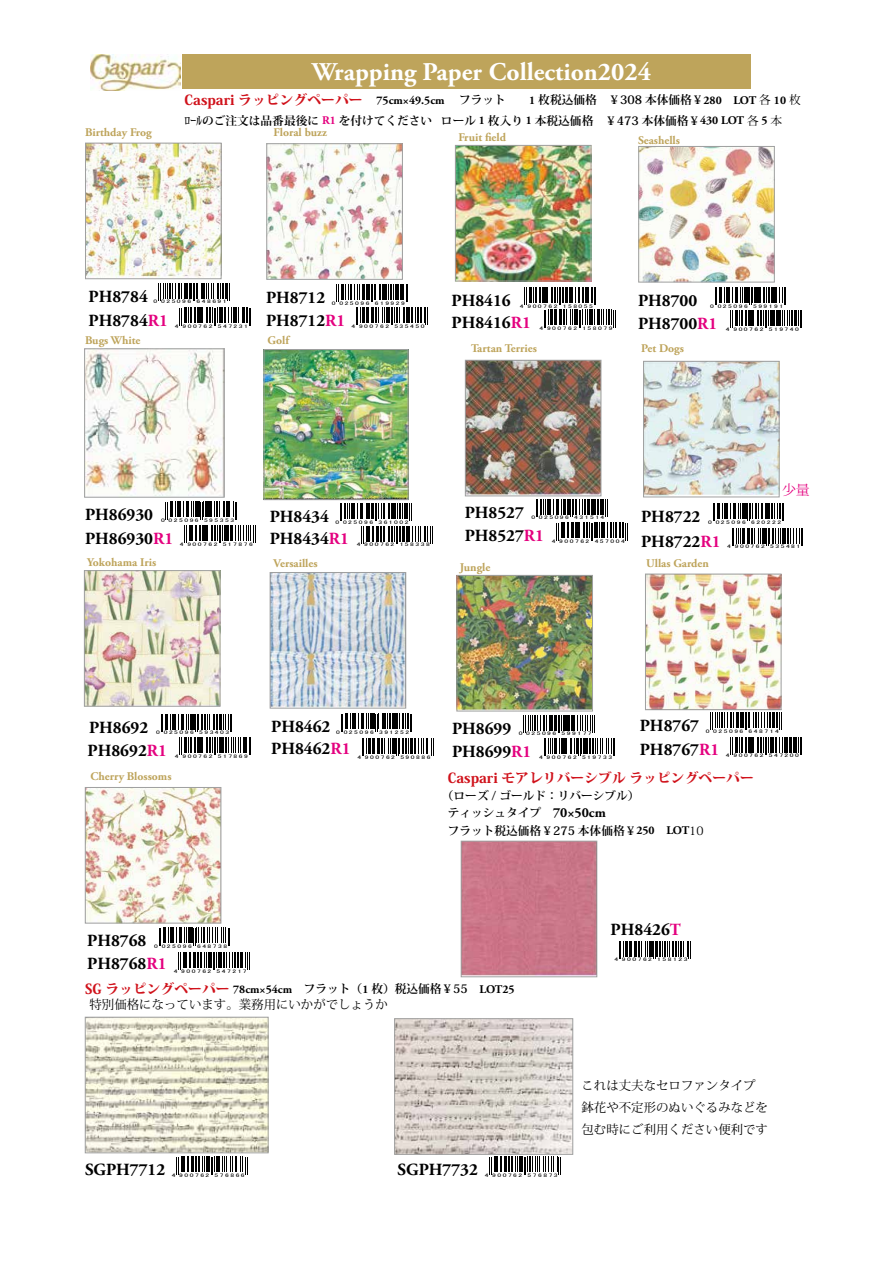
<style>
.page{position:relative;width:893px;height:1263px;background:#fff}
.page>*{position:absolute;margin:0;border:0;box-sizing:border-box;transform-origin:0 0}
.t1{font:700 25.5px "Adobe Garamond Pro";color:#fff}
.t2{font:700 16.95px/22.5px "Adobe Garamond Pro";color:#000}
.t3{font:800 13.8px "Koz Min Pro";color:#d0121b}
.t4{font:13.8px "Koz Min Pro";color:#e4007f}
.t5{font:12.45px/21.8px "Koz Min Pro";color:#000}
.t6{font:700 11.7px/16.8px "Koz Min Pro";color:#000}
.t7{font:700 11.7px "Adobe Garamond Pro";color:#bea45b}
.t8{font:700 11.7px "Adobe Garamond Pro";color:#000}
.t9{font:5.1px "MS UI Gothic";letter-spacing:.2em;color:#000;scale:1.49 1}
.s1{font-weight:800;font-size:13.8px;color:#d0121b}
.s2{font-family:"Adobe Garamond Pro"}
.s3{font-family:"Koz Min Pr 6 N";font-weight:400}
.s4{font-family:"Adobe Garamond Pro";color:#e4007f}
.s5{color:#e4007f}
.s6{font-weight:400}
.s7{font-family:"Adobe Garamond Pro";font-size:13.8px}
.s8{font-family:"Koz Min Pro";font-weight:800;font-size:13.8px;color:#d0121b}
.s9{font-family:"Koz Min Pro"}
</style>
<div class="page">
<div style="left:182px;top:54px;width:569px;height:34px;background:#bea45b"></div>
<img style="left:91px;top:54px;width:89px;height:36px">
<img style="left:647px;top:576px;width:132px;height:132px">
<div style="left:645px;top:574px;width:136px;height:136px;border:1px solid #9fa0a0"></div>
<img style="left:87px;top:789px;width:132px;height:132px">
<div style="left:85px;top:787px;width:136px;height:136px;border:1px solid #9fa0a0"></div>
<img style="left:640px;top:148px;width:132px;height:132px">
<div style="left:638px;top:146px;width:136px;height:136px;border:1px solid #9fa0a0"></div>
<img style="left:269px;top:145px;width:132px;height:133px">
<div style="left:267px;top:143px;width:136px;height:137px;border:1px solid #9fa0a0"></div>
<img style="left:87px;top:145px;width:132px;height:132px">
<div style="left:85px;top:143px;width:136px;height:136px;border:1px solid #9fa0a0"></div>
<img style="left:645px;top:363px;width:132px;height:132px">
<div style="left:643px;top:361px;width:136px;height:136px;border:1px solid #9fa0a0"></div>
<svg style="left:158px;top:283px;width:72px;height:18px"></svg>
<svg style="left:179px;top:308px;width:72px;height:18px"></svg>
<svg style="left:159px;top:928px;width:71px;height:17px"></svg>
<svg style="left:178px;top:952px;width:72px;height:18px"></svg>
<svg style="left:710px;top:712px;width:72px;height:18px"></svg>
<svg style="left:730px;top:737px;width:72px;height:18px"></svg>
<svg style="left:713px;top:504px;width:71px;height:17px"></svg>
<svg style="left:732px;top:528px;width:71px;height:18px"></svg>
<svg style="left:336px;top:284px;width:72px;height:18px"></svg>
<svg style="left:356px;top:308px;width:72px;height:17px"></svg>
<svg style="left:715px;top:287px;width:71px;height:18px"></svg>
<svg style="left:730px;top:311px;width:72px;height:17px"></svg>
<img style="left:459px;top:577px;width:132px;height:132px">
<div style="left:457px;top:575px;width:136px;height:136px;border:1px solid #9fa0a0"></div>
<img style="left:86px;top:351px;width:136px;height:144px">
<div style="left:84px;top:349px;width:140px;height:148px;border:1px solid #9fa0a0"></div>
<img style="left:86px;top:572px;width:132px;height:132px">
<div style="left:84px;top:570px;width:136px;height:136px;border:1px solid #9fa0a0"></div>
<svg style="left:523px;top:715px;width:92px;height:41px"></svg>
<svg style="left:161px;top:714px;width:90px;height:41px"></svg>
<svg style="left:167px;top:502px;width:70px;height:17px"></svg>
<svg style="left:184px;top:525px;width:72px;height:18px"></svg>
<img style="left:467px;top:362px;width:132px;height:132px">
<div style="left:465px;top:360px;width:136px;height:136px;border:1px solid #9fa0a0"></div>
<svg style="left:536px;top:499px;width:72px;height:18px"></svg>
<svg style="left:556px;top:523px;width:72px;height:17px"></svg>
<img style="left:266px;top:351px;width:140px;height:147px">
<div style="left:264px;top:349px;width:144px;height:151px;border:1px solid #9fa0a0"></div>
<img style="left:272px;top:574px;width:132px;height:132px">
<div style="left:270px;top:572px;width:136px;height:136px;border:1px solid #9fa0a0"></div>
<img style="left:457px;top:147px;width:132px;height:132px">
<div style="left:455px;top:145px;width:136px;height:136px;border:1px solid #9fa0a0"></div>
<svg style="left:341px;top:714px;width:71px;height:17px"></svg>
<svg style="left:362px;top:738px;width:72px;height:18px"></svg>
<svg style="left:340px;top:503px;width:93px;height:41px"></svg>
<svg style="left:524px;top:287px;width:92px;height:40px"></svg>
<div style="left:463px;top:843px;width:132px;height:132px;background:#ca7688"></div>
<div style="left:461px;top:841px;width:136px;height:136px;border:1px solid #9fa0a0"></div>
<svg style="left:619px;top:941px;width:72px;height:18px"></svg>
<img style="left:87px;top:1019px;width:179px;height:132px">
<div style="left:85px;top:1017px;width:183px;height:136px;border:1px solid #9fa0a0"></div>
<img style="left:396px;top:1020px;width:175px;height:132px">
<div style="left:394px;top:1018px;width:179px;height:136px;border:1px solid #9fa0a0"></div>
<svg style="left:176px;top:1157px;width:72px;height:17px"></svg>
<svg style="left:489px;top:1157px;width:72px;height:17px"></svg>
<h3 class="t7" style="left:85px;top:126px;width:68px">Birthday Frog</h3>
<h1 class="t1" style="left:312px;top:57px;width:340px">Wrapping Paper Collection2024</h1>
<h3 class="t6" style="left:441px;top:89px;width:361px;line-height:20.5px;text-indent:-256px"><span class="s1">Caspari ラッピングペーパー</span> <span class="s2">75cm×49.5cm</span> フラット　　<span class="s2">1</span> 枚税込価格　￥308 本体価格￥<span class="s2">280 LOT</span> <span class="s3">各</span> <span class="s2">10</span> <span class="s3">枚</span>ロール <span class="s2">1</span> 枚入り <span class="s2">1</span> 本税込価格　￥473 本体価格￥<span class="s2">430 LOT</span> <span class="s3">各</span> <span class="s2">5</span> <span class="s3">本</span></h3>
<h3 class="t6" style="left:185px;top:112px;width:249px">ﾛｰﾙのご注文は品番最後に <span class="s4">R1</span> を付けてください</h3>
<h3 class="t7" style="left:273px;top:126px;width:55px">Floral buzz</h3>
<h3 class="t7" style="left:458px;top:130px;width:49px">Fruit field</h3>
<h3 class="t7" style="left:638px;top:134px;width:44px">Seashells</h3>
<h2 class="t2" style="left:89px;top:284px;width:81px;line-height:24.6px">PH8784<br>PH8784<span class="s5">R1</span></h2>
<p class="t9" style="left:154px;top:299px;width:50px">0 025096 648691</p>
<p class="t9" style="left:175px;top:324px;width:50px">4 900762 547231</p>
<h2 class="t2" style="left:266px;top:286px;width:81px;line-height:23.1px">PH8712<br>PH8712<span class="s5">R1</span></h2>
<p class="t9" style="left:332px;top:300px;width:50px">0 025096 619929</p>
<p class="t9" style="left:351px;top:323px;width:50px">4 900762 535450</p>
<h2 class="t2" style="left:452px;top:289px;width:81px">PH8416<br>PH8416<span class="s5">R1</span></h2>
<p class="t9" style="left:520px;top:303px;width:50px">4 900762 158055</p>
<p class="t9" style="left:539px;top:326px;width:50px">4 900762 158079</p>
<h2 class="t2" style="left:638px;top:289px;width:81px;line-height:23.1px">PH8700<br>PH8700<span class="s5">R1</span></h2>
<p class="t9" style="left:710px;top:303px;width:50px">0 025096 599191</p>
<p class="t9" style="left:726px;top:326px;width:50px">4 900762 519740</p>
<h3 class="t7" style="left:85px;top:333px;width:57px">Bugs White</h3>
<h3 class="t7" style="left:268px;top:334px;width:23px">Golf</h3>
<h3 class="t7" style="left:471px;top:342px;width:67px">Tartan Terries</h3>
<h3 class="t7" style="left:641px;top:342px;width:44px">Pet Dogs</h3>
<h3 class="t4" style="left:782px;top:480px;width:29px">少量</h3>
<h2 class="t2" style="left:85px;top:503px;width:90px;line-height:23.5px">PH86930<br>PH86930<span class="s5">R1</span></h2>
<p class="t9" style="left:161px;top:518px;width:50px">0 025096 595353</p>
<p class="t9" style="left:180px;top:541px;width:50px">4 900762 517876</p>
<h2 class="t2" style="left:270px;top:505px;width:81px">PH8434<br>PH8434<span class="s5">R1</span></h2>
<p class="t9" style="left:335px;top:519px;width:50px">0 025096 361002</p>
<p class="t9" style="left:357px;top:542px;width:50px">4 900762 158338</p>
<h2 class="t2" style="left:465px;top:501px;width:81px;line-height:23.5px">PH8527<br>PH8527<span class="s5">R1</span></h2>
<p class="t9" style="left:531px;top:515px;width:50px">0 025096 431514</p>
<p class="t9" style="left:552px;top:539px;width:50px">4 900762 457004</p>
<h2 class="t2" style="left:641px;top:505px;width:81px;line-height:24.6px">PH8722<br>PH8722<span class="s5">R1</span></h2>
<p class="t9" style="left:708px;top:519px;width:50px">0 025096 620222</p>
<p class="t9" style="left:727px;top:544px;width:50px">4 900762 535481</p>
<h3 class="t7" style="left:87px;top:555px;width:70px">Yokohama Iris</h3>
<h3 class="t7" style="left:274px;top:556px;width:45px">Versailles</h3>
<h3 class="t7" style="left:460px;top:560px;width:32px">Jungle</h3>
<h3 class="t7" style="left:646px;top:557px;width:64px">Ullas Garden</h3>
<h2 class="t2" style="left:88px;top:716px;width:81px;line-height:23.4px">PH8692<br>PH8692<span class="s5">R1</span></h2>
<p class="t9" style="left:156px;top:730px;width:50px">0 025096 593403</p>
<p class="t9" style="left:175px;top:753px;width:50px">4 900762 517869</p>
<h2 class="t2" style="left:271px;top:716px;width:81px;line-height:21.5px">PH8462<br>PH8462<span class="s5">R1</span></h2>
<p class="t9" style="left:336px;top:729px;width:50px">0 025096 391252</p>
<p class="t9" style="left:357px;top:754px;width:50px">4 900762 590886</p>
<h2 class="t2" style="left:452px;top:717px;width:81px;line-height:23.1px">PH8699<br>PH8699<span class="s5">R1</span></h2>
<p class="t9" style="left:519px;top:731px;width:50px">0 025096 599177</p>
<p class="t9" style="left:539px;top:754px;width:50px">4 900762 519733</p>
<h2 class="t2" style="left:640px;top:713px;width:81px;line-height:24.6px">PH8767<br>PH8767<span class="s5">R1</span></h2>
<p class="t9" style="left:706px;top:728px;width:50px">0 025096 648714</p>
<p class="t9" style="left:726px;top:753px;width:50px">4 900762 547200</p>
<h3 class="t7" style="left:90px;top:769px;width:83px">Cherry Blossoms</h3>
<h3 class="t3" style="left:448px;top:768px;width:308px">Caspari モアレリバーシブル ラッピングペーパー</h3>
<h3 class="t6" style="left:448px;top:821px;width:257px">フラット税込価格￥275 本体価格￥<span class="s2">250 LOT</span><span class="s6">10</span></h3>
<h3 class="t6" style="left:448px;top:787px;width:193px;text-indent:-6px">（ローズ / ゴールド：リバーシブル）ティッシュタイプ　<span class="s7">70×50cm</span></h3>
<h2 class="t2" style="left:87px;top:930px;width:81px">PH8768<br>PH8768<span class="s5">R1</span></h2>
<p class="t9" style="left:154px;top:944px;width:50px">0 025096 648738</p>
<p class="t9" style="left:174px;top:968px;width:50px">4 900762 547217</p>
<h2 class="t2" style="left:611px;top:919px;width:72px">PH8426<span class="s5">T</span></h2>
<p class="t9" style="left:614px;top:957px;width:50px">4 900762 158123</p>
<h3 class="t8" style="left:85px;top:982px;width:431px"><span class="s8">SG ラッピングペーパー</span> 78cm×54cm <span class="s9">フラット（</span>1 <span class="s9">枚）税込価格￥55　</span>LOT25</h3>
<h3 class="t5" style="left:90px;top:993px;width:300px">特別価格になっています。業務用にいかがでしょうか</h3>
<h2 class="t2" style="left:85px;top:1159px;width:82px">SGPH7712</h2>
<p class="t9" style="left:172px;top:1172px;width:50px">4 900762 576866</p>
<h2 class="t2" style="left:398px;top:1159px;width:82px">SGPH7732</h2>
<p class="t9" style="left:485px;top:1172px;width:50px">4 900762 576873</p>
<h3 class="t5" style="left:581px;top:1074px;width:188px">これは丈夫なセロファンタイプ鉢花や不定形のぬいぐるみなどを包む時にご利用ください便利です</h3>
</div>
